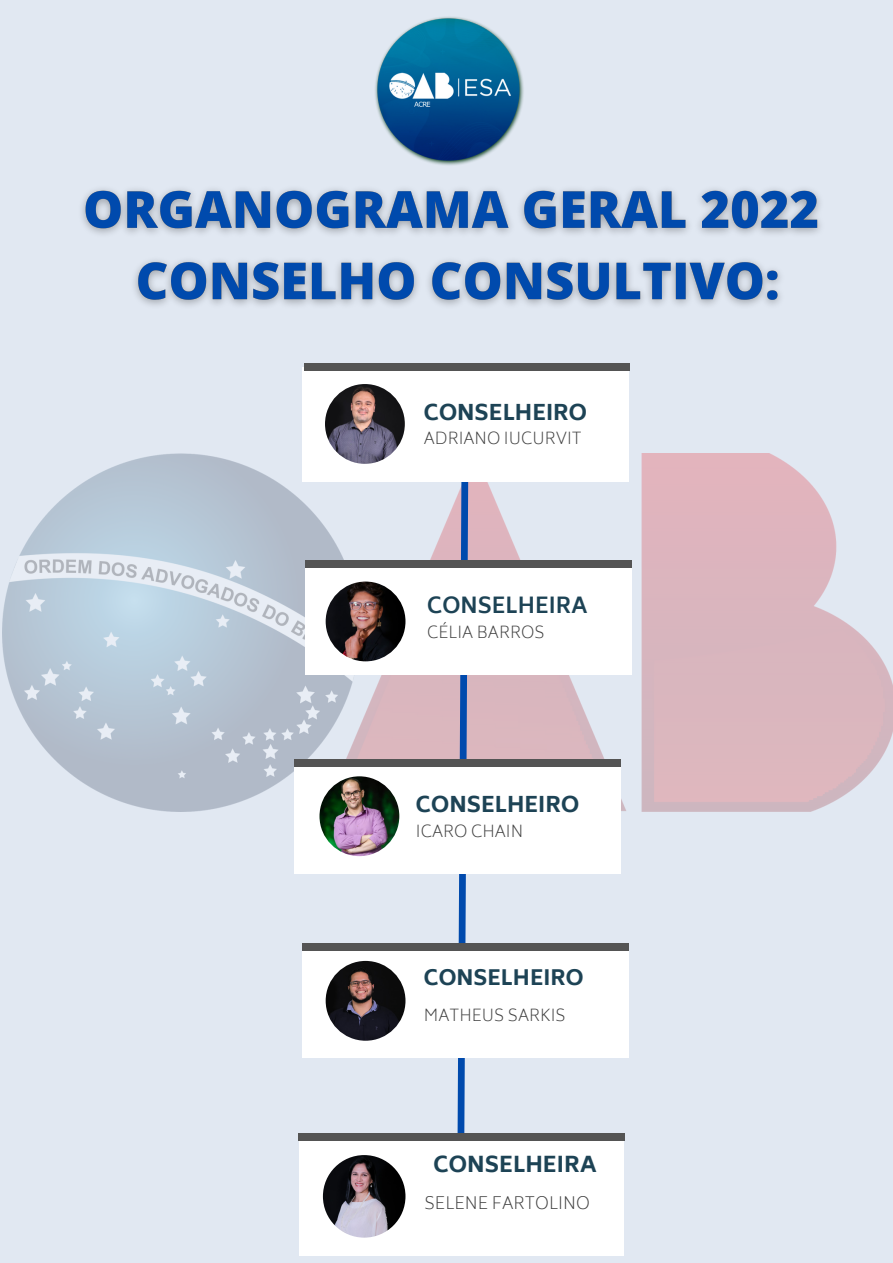
<style>
.page{position:relative;width:893px;height:1263px;background:#e1e8f2}
.page>*{position:absolute;margin:0;border:0;box-sizing:border-box;transform-origin:0 0}
.t1{font:800 21.6px "Biryani";color:#1d4355}
.t2{font:800 21.45px "Biryani";color:#1d4355}
.t3{font:700 21.45px "Biryani";color:#1d4355}
.t4{font:800 21px "Biryani";color:#1d4355}
.t5{font:200 16.65px "Biryani";color:#404040}
.t6{font:200 16.05px "Biryani";color:#404040}
</style>
<div class="page">
<img style="left:2px;top:453px;width:891px;height:358px">
<svg style="left:454px;top:481px;width:18px;height:653px"></svg>
<div style="left:302px;top:367px;width:327px;height:114px;background:#fff"></div>
<div style="left:305px;top:561px;width:327px;height:114px;background:#fff"></div>
<div style="left:294px;top:759px;width:327px;height:114px;background:#fff"></div>
<div style="left:304px;top:363px;width:325px;height:8px;background:#545454"></div>
<div style="left:305px;top:561px;width:327px;height:7px;background:#545454"></div>
<div style="left:294px;top:759px;width:327px;height:7px;background:#545454"></div>
<img style="left:325px;top:384px;width:80px;height:80px;border-radius:50%">
<img style="left:326px;top:581px;width:79px;height:80px;border-radius:50%">
<img style="left:319px;top:776px;width:80px;height:80px;border-radius:50%">
<div style="left:302px;top:943px;width:327px;height:115px;background:#fff"></div>
<div style="left:302px;top:943px;width:327px;height:8px;background:#545454"></div>
<img style="left:326px;top:961px;width:79px;height:80px;border-radius:50%">
<img style="left:359px;top:0;width:179px;height:179px;border-radius:50%">
<div style="left:299px;top:1137px;width:324px;height:118px;background:#fff"></div>
<img style="left:323px;top:1155px;width:82px;height:82px;border-radius:50%">
<div style="left:298px;top:1134px;width:326px;height:7px;background:#545454"></div>
<img style="left:82px;top:163px;width:739px;height:143px">
<h2 class="t2" style="left:424px;top:400px;width:165px">CONSELHEIRO</h2>
<p class="t6" style="left:424px;top:429px;width:159px">ADRIANO IUCURVIT</p>
<h2 class="t3" style="left:427px;top:593px;width:162px">CONSELHEIRA</h2>
<p class="t6" style="left:427px;top:623px;width:119px">CÉLIA BARROS</p>
<h2 class="t2" style="left:416px;top:792px;width:165px">CONSELHEIRO</h2>
<p class="t6" style="left:416px;top:822px;width:109px">ICARO CHAIN</p>
<h3 class="t4" style="left:424px;top:965px;width:161px">CONSELHEIRO</h3>
<p class="t6" style="left:424px;top:1006px;width:143px">MATHEUS SARKIS</p>
<h1 class="t1" style="left:433px;top:1151px;width:165px">CONSELHEIRA</h1>
<p class="t5" style="left:424px;top:1194px;width:167px">SELENE FARTOLINO</p>
</div>
